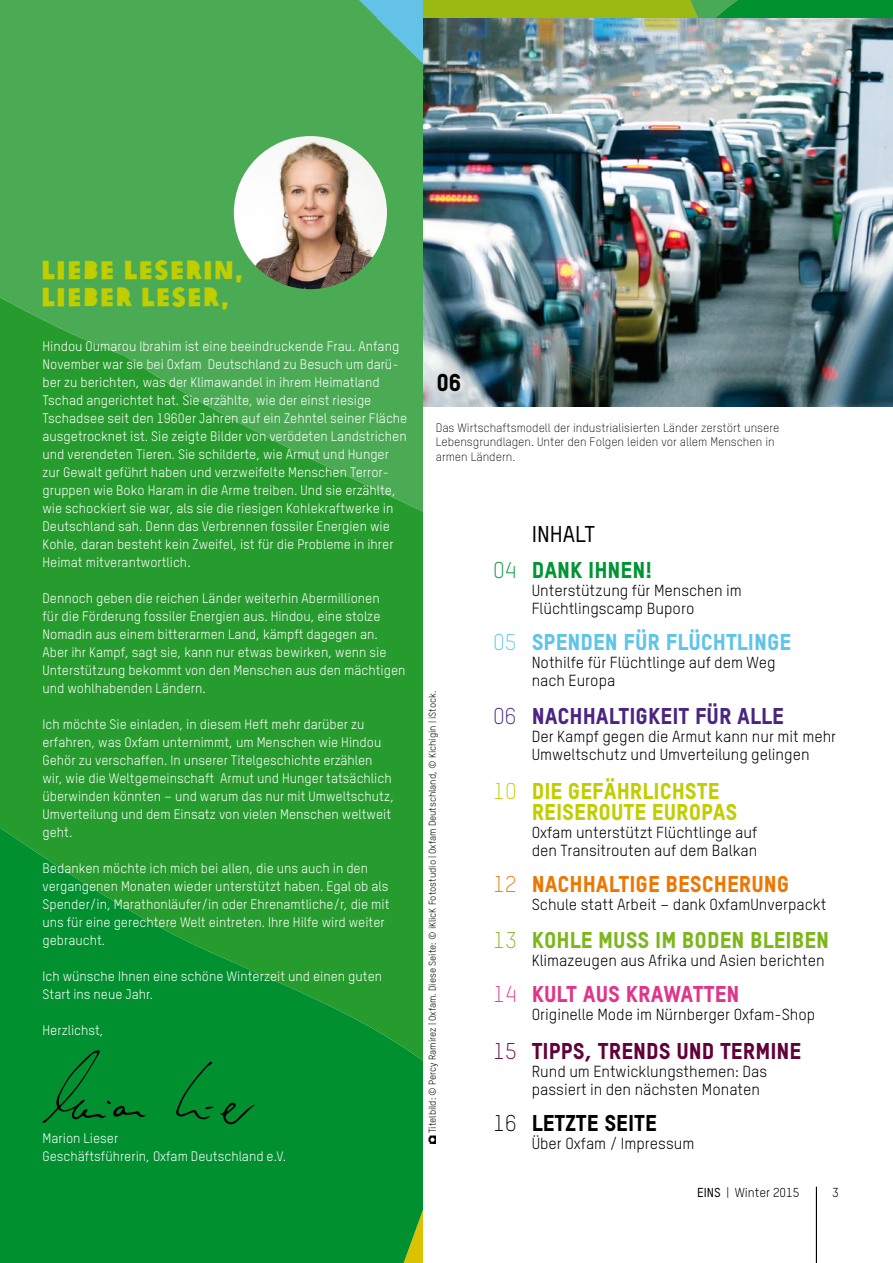
<style>
.page{position:relative;width:893px;height:1263px;background:#fff}
.page>*{position:absolute;margin:0;border:0;box-sizing:border-box;transform-origin:0 0}
.t1{font:25.5px/27px "Oxfam Global Headline";letter-spacing:.05em;color:#c0ce00}
.t2{font:24px "Oxfam TSTARPRO Headline";color:#000}
.t3{font:22.5px/21px "Oxfam TSTARPRO Headline";color:#c0ce00}
.t4{font:22.5px "Oxfam TSTARPRO Headline";color:#7db61c}
.t5{font:22.5px "Oxfam TSTARPRO Headline";color:#620038}
.t6{font:22.5px "Oxfam TSTARPRO Headline";color:#5fc5e8}
.t7{font:22.5px "Oxfam TSTARPRO Headline";color:#4b2582}
.t8{font:22.5px "Oxfam TSTARPRO Headline";color:#ed7703}
.t9{font:22.5px "Oxfam TSTARPRO Headline";color:#df3689}
.t10{font:22.5px "Oxfam TSTARPRO Headline";color:#000}
.t11{font:22.5px "Oxfam TSTARPRO Headline";color:#009534}
.t12{font:500 22.5px "Oxfam TSTARPRO";color:#000}
.t13{font:15.75px/18px "Oxfam TSTARPRO";color:#000}
.t14{font:13.5px/18px "Oxfam TSTARPRO";color:#fff}
.t15{font:12.75px "Oxfam TSTARPRO";color:#000}
.t16{font:300 12px/14.4px "Oxfam TSTARPRO";color:#000}
.t17{font:9.75px "Oxfam TSTARPRO";color:#000}
.s1{font-family:"Oxfam TSTARPRO";font-weight:300}
.s2{font-weight:500}
</style>
<div class="page">
<hr style="left:816px;top:1187px;width:1px;height:76px;background:#000">
<img style="left:423px;top:17px;width:470px;height:389px">
<svg style="left:423px;top:0;width:470px;height:17px;background:#5daa21"></svg>
<svg style="left:428px;top:1135px;width:8px;height:9px"></svg>
<svg style="left:0;top:0;width:423px;height:519px;background:#42a74d"></svg>
<svg style="left:0;top:519px;width:423px;height:744px;background:#17972e"></svg>
<img style="left:234px;top:136px;width:153px;height:153px;border-radius:77px">
<svg style="left:175px;top:1061px;width:38px;height:60px;background:#00832b"></svg>
<svg style="left:220px;top:1102px;width:35px;height:22px"></svg>
<svg style="left:43px;top:1050px;width:103px;height:73px;background:#00852c"></svg>
<h1 class="t1" style="left:41px;top:254px;width:202px">LIEBE LESERIN,<br>LIEBER LESER,</h1>
<p class="t14" style="left:43px;top:336px;width:366px">Hindou Oumarou Ibrahim ist eine beeindruckende Frau. Anfang November war sie bei Oxfam Deutschland zu Besuch um darü&shy;ber zu berichten, was der Klimawandel in ihrem Heimatland Tschad angerichtet hat. Sie erzählte, wie der einst riesige Tschadsee seit den 1960er Jahren auf ein Zehntel seiner Fläche ausgetrocknet ist. Sie zeigte Bilder von verödeten Landstrichen und verendeten Tieren. Sie schilderte, wie Armut und Hunger zur Gewalt geführt haben und verzweifelte Menschen Terror&shy;gruppen wie Boko Haram in die Arme treiben. Und sie erzählte, wie schockiert sie war, als sie die riesigen Kohlekraftwerke in Deutschland sah. Denn das Verbrennen fossiler Energien wie Kohle, daran besteht kein Zweifel, ist für die Probleme in ihrer Heimat mitverantwortlich.</p>
<p class="t14" style="left:43px;top:588px;width:365px">Dennoch geben die reichen Länder weiterhin Abermillionen<br>für die Förderung fossiler Energien aus. Hindou, eine stolze Nomadin aus einem bitterarmen Land, kämpft dagegen an.<br>Aber ihr Kampf, sagt sie, kann nur etwas bewirken, wenn sie Unterstützung bekommt von den Menschen aus den mächtigen und wohlhabenden Ländern.</p>
<p class="t14" style="left:43px;top:714px;width:353px">Ich möchte Sie einladen, in diesem Heft mehr darüber zu erfahren, was Oxfam unternimmt, um Menschen wie Hindou Gehör zu verschaffen. In unserer Titelgeschichte erzählen wir, wie die Weltgemeinschaft Armut und Hunger tatsächlich überwinden könnten – und warum das nur mit Umweltschutz, Umverteilung und dem Einsatz von vielen Menschen weltweit geht.</p>
<p class="t14" style="left:43px;top:858px;width:349px">Bedanken möchte ich mich bei allen, die uns auch in den vergangenen Monaten wieder unterstützt haben. Egal ob als Spender/in, Marathonläufer/in oder Ehrenamtliche/r, die mit uns für eine gerechtere Welt eintreten. Ihre Hilfe wird weiter gebraucht.</p>
<p class="t14" style="left:43px;top:966px;width:341px">Ich wünsche Ihnen eine schöne Winterzeit und einen guten<br>Start ins neue Jahr.</p>
<p class="t14" style="left:43px;top:1020px;width:63px">Herzlichst,</p>
<p class="t14" style="left:43px;top:1128px;width:245px">Marion Lieser<br>Geschäftsführerin, Oxfam Deutschland e.V.</p>
<h2 class="t2" style="left:436px;top:364px;width:27px">06</h2>
<p class="t16" style="left:436px;top:420px;width:345px">Das Wirtschaftsmodell der industrialisierten Länder zerstört unsere<br>Lebensgrundlagen. Unter den Folgen leiden vor allem Menschen in armen Ländern.</p>
<p class="t17" style="left:425px;top:1133px;width:444px;rotate:-90deg">Titelbild: © Percy Ramirez | Oxfam. Diese Seite: © iKlicK Fotostudio | Oxfam Deutschland, © Kichigin | iStock.</p>
<h3 class="t12" style="left:532px;top:517px;width:65px">INHALT</h3>
<h3 class="t11" style="left:493px;top:553px;width:160px"><span class="s1">04</span> DANK IHNEN!</h3>
<p class="t13" style="left:532px;top:580px;width:212px">Unterstützung für Menschen im<br>Flüchtlingscamp Buporo</p>
<h3 class="t6" style="left:493px;top:624px;width:300px"><span class="s1">05</span> SPENDEN FÜR FLÜCHTLINGE</h3>
<p class="t13" style="left:532px;top:652px;width:245px">Nothilfe für Flüchtlinge auf dem Weg nach Europa</p>
<h3 class="t7" style="left:493px;top:699px;width:292px"><span class="s1">06</span> NACHHALTIGKEIT FÜR ALLE</h3>
<p class="t13" style="left:532px;top:726px;width:306px">Der Kampf gegen die Armut kann nur mit mehr<br>Umweltschutz und Umverteilung gelingen</p>
<h3 class="t3" style="left:532px;top:778px;width:207px;text-indent:-38px"><span class="s1">10</span> DIE GEFÄHRLICHSTE<br>REISEROUTE EUROPAS</h3>
<p class="t13" style="left:532px;top:822px;width:227px">Oxfam unterstützt Flüchtlinge auf den Transitrouten auf dem Balkan</p>
<h3 class="t8" style="left:493px;top:866px;width:298px"><span class="s1">12</span> NACHHALTIGE BESCHERUNG</h3>
<p class="t13" style="left:532px;top:894px;width:296px">Schule statt Arbeit – dank OxfamUnverpackt</p>
<h3 class="t4" style="left:493px;top:923px;width:337px"><span class="s1">13</span> KOHLE MUSS IM BODEN BLEIBEN</h3>
<p class="t13" style="left:532px;top:950px;width:294px">Klimazeugen aus Afrika und Asien berichten</p>
<h3 class="t9" style="left:493px;top:977px;width:248px"><span class="s1">14</span> KULT AUS KRAWATTEN</h3>
<p class="t13" style="left:532px;top:1004px;width:285px">Originelle Mode im Nürnberger Oxfam-Shop</p>
<h3 class="t5" style="left:493px;top:1034px;width:310px"><span class="s1">15</span> TIPPS, TRENDS UND TERMINE</h3>
<p class="t13" style="left:532px;top:1061px;width:237px">Rund um Entwicklungsthemen: Das passiert in den nächsten Monaten</p>
<h3 class="t10" style="left:493px;top:1106px;width:165px"><span class="s1">16</span> LETZTE SEITE</h3>
<p class="t13" style="left:532px;top:1133px;width:164px">Über Oxfam / Impressum</p>
<p class="t15" style="left:697px;top:1183px;width:104px"><span class="s2">EINS</span> | Winter 2015</p>
<p class="t15" style="left:832px;top:1183px;width:8px">3</p>
</div>
